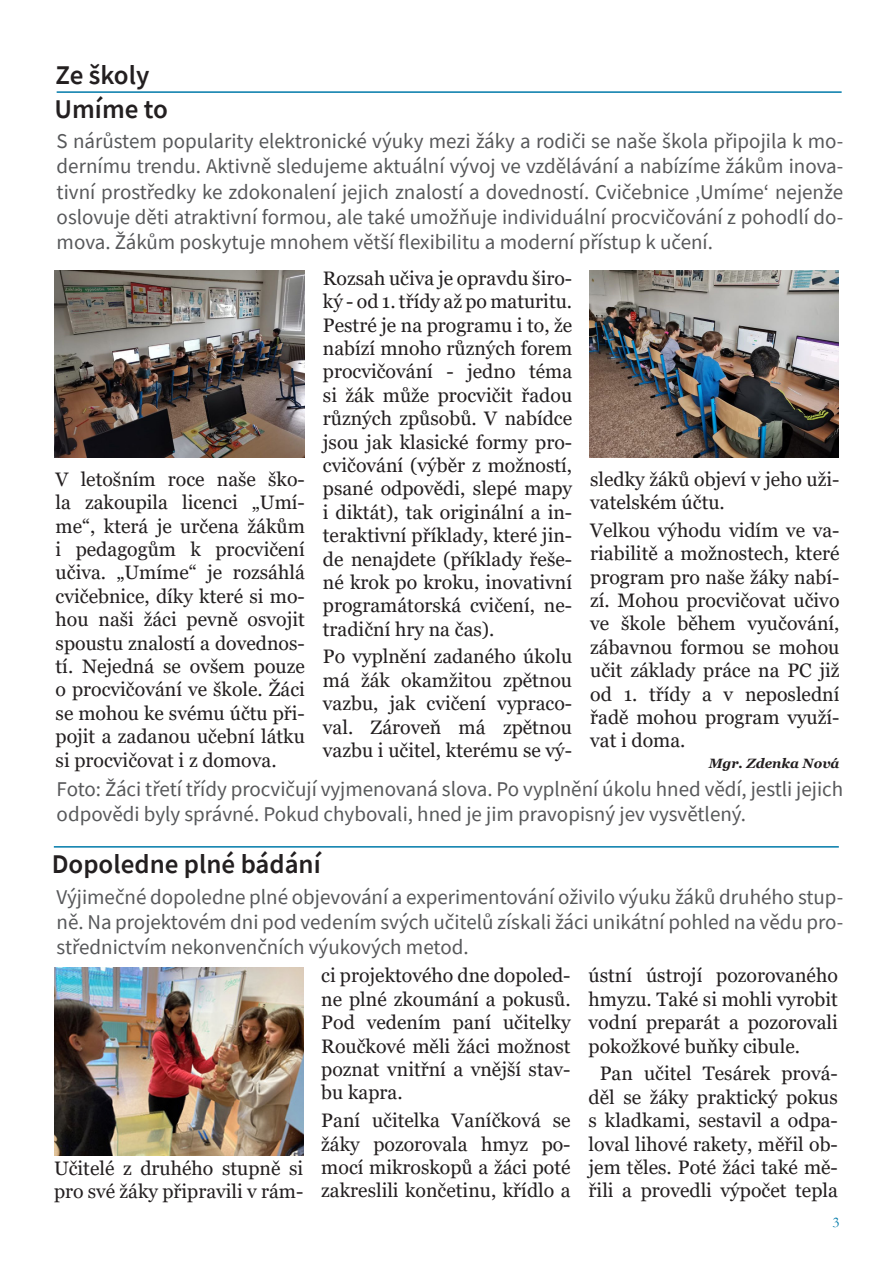
<style>
.page{position:relative;width:893px;height:1263px;background:#fff}
.page>*{position:absolute;margin:0;border:0;box-sizing:border-box;transform-origin:0 0}
.Nadpis_článku{font:600 27px "Source Sans Pro";color:#231f20}
.Perex{font:21px/25.2px "Source Sans Pro";color:#57585a;text-align:justify}
.Odstavec{font:19.5px/23.4px "Georgia";color:#231f20;text-align:justify}
.Sloupek{font:15px "Garamond";color:#007aa9}
.Autor{font:italic 700 13.5px "Georgia";color:#231f20}
</style>
<div class="page">
<hr style="left:57px;top:91px;width:785px;height:2px;background:#007aa9">
<img style="left:54px;top:270px;width:250px;height:188px">
<img style="left:589px;top:271px;width:250px;height:187px">
<hr style="left:54px;top:846px;width:785px;height:2px;background:#007aa9">
<img style="left:55px;top:967px;width:248px;height:188px">
<p class="Nadpis_článku" style="left:56px;top:57px;width:95px">Ze školy</p>
<p class="Nadpis_článku" style="left:55px;top:92px;width:115px">Umíme to</p>
<p class="Perex" style="left:57px;top:129px;width:788px">S nárůstem popularity elektronické výuky mezi žáky a rodiči se naše škola připojila k mo&shy;dernímu trendu. Aktivně sledujeme aktuální vývoj ve vzdělávání a nabízíme žákům inova&shy;tivní prostředky ke zdokonalení jejich znalostí a dovedností. Cvičebnice ‚Umíme‘ nejenže oslovuje děti atraktivní formou, ale také umožňuje individuální procvičování z pohodlí do&shy;mova. Žákům poskytuje mnohem větší flexibilitu a moderní přístup k učení.</p>
<p class="Odstavec" style="left:56px;top:468px;width:251px">V letošním roce naše ško&shy;la zakoupila licenci „Umí&shy;me“, která je určena žákům i pedagogům k procvičení učiva. „Umíme“ je rozsáhlá cvičebnice, díky které si mo&shy;hou naši žáci pevně osvojit spoustu znalostí a dovednos&shy;tí. Nejedná se ovšem pouze o procvičování ve škole. Žáci se mohou ke svému účtu při&shy;pojit a zadanou učební látku si procvičovat i z domova.</p>
<p class="Odstavec" style="left:323px;top:267px;width:251px">Rozsah učiva je opravdu širo&shy;ký - od 1. třídy až po maturitu.<br>Pestré je na programu i to, že nabízí mnoho různých forem procvičování - jedno téma si žák může procvičit řadou různých způsobů. V nabídce jsou jak klasické formy pro&shy;cvičování (výběr z možností, psané odpovědi, slepé mapy i diktát), tak originální a in&shy;teraktivní příklady, které jin&shy;de nenajdete (příklady řeše&shy;né krok po kroku, inovativní programátorská cvičení, ne&shy;tradiční hry na čas).</p>
<p class="Odstavec" style="left:323px;top:645px;width:251px">Po vyplnění zadaného úkolu má žák okamžitou zpětnou vazbu, jak cvičení vypraco&shy;val. Zároveň má zpětnou vazbu i učitel, kterému se vý-</p>
<p class="Odstavec" style="left:590px;top:468px;width:251px">sledky žáků objeví v jeho uži&shy;vatelském účtu.</p>
<p class="Odstavec" style="left:590px;top:519px;width:251px">Velkou výhodu vidím ve va&shy;riabilitě a možnostech, které program pro naše žáky nabí&shy;zí. Mohou procvičovat učivo ve škole během vyučování, zábavnou formou se mohou učit základy práce na PC již od 1. třídy a v neposlední řadě mohou program využí&shy;vat i doma.</p>
<p class="Autor" style="left:709px;top:754px;width:132px">Mgr. Zdenka Nová</p>
<p class="Perex" style="left:57px;top:776px;width:788px">Foto: Žáci třetí třídy procvičují vyjmenovaná slova. Po vyplnění úkolu hned vědí, jestli jejich odpovědi byly správné. Pokud chybovali, hned je jim pravopisný jev vysvětlený.</p>
<p class="Nadpis_článku" style="left:52px;top:846px;width:271px">Dopoledne plné bádání</p>
<p class="Perex" style="left:57px;top:884px;width:788px">Výjimečné dopoledne plné objevování a experimentování oživilo výuku žáků druhého stup&shy;ně. Na projektovém dni pod vedením svých učitelů získali žáci unikátní pohled na vědu pro&shy;střednictvím nekonvenčních výukových metod.</p>
<p class="Odstavec" style="left:54px;top:1156px;width:251px">Učitelé z druhého stupně si pro své žáky připravili v rám-</p>
<p class="Odstavec" style="left:321px;top:964px;width:251px">ci projektového dne dopoled&shy;ne plné zkoumání a pokusů.<br>Pod vedením paní učitelky Roučkové měli žáci možnost poznat vnitřní a vnější stav&shy;bu kapra.</p>
<p class="Odstavec" style="left:321px;top:1109px;width:251px">Paní učitelka Vaníčková se žáky pozorovala hmyz po&shy;mocí mikroskopů a žáci poté zakreslili končetinu, křídlo a</p>
<p class="Odstavec" style="left:589px;top:964px;width:251px">ústní ústrojí pozorovaného hmyzu. Také si mohli vyrobit vodní preparát a pozorovali pokožkové buňky cibule.</p>
<p class="Odstavec" style="left:589px;top:1062px;width:251px;text-align:center">Pan učitel Tesárek prová&shy;děl se žáky praktický pokus s kladkami, sestavil a odpa&shy;loval lihové rakety, měřil ob&shy;jem těles. Poté žáci také mě&shy;řili a provedli výpočet tepla</p>
<p class="Sloupek" style="left:832px;top:1212px;width:9px">3</p>
</div>
